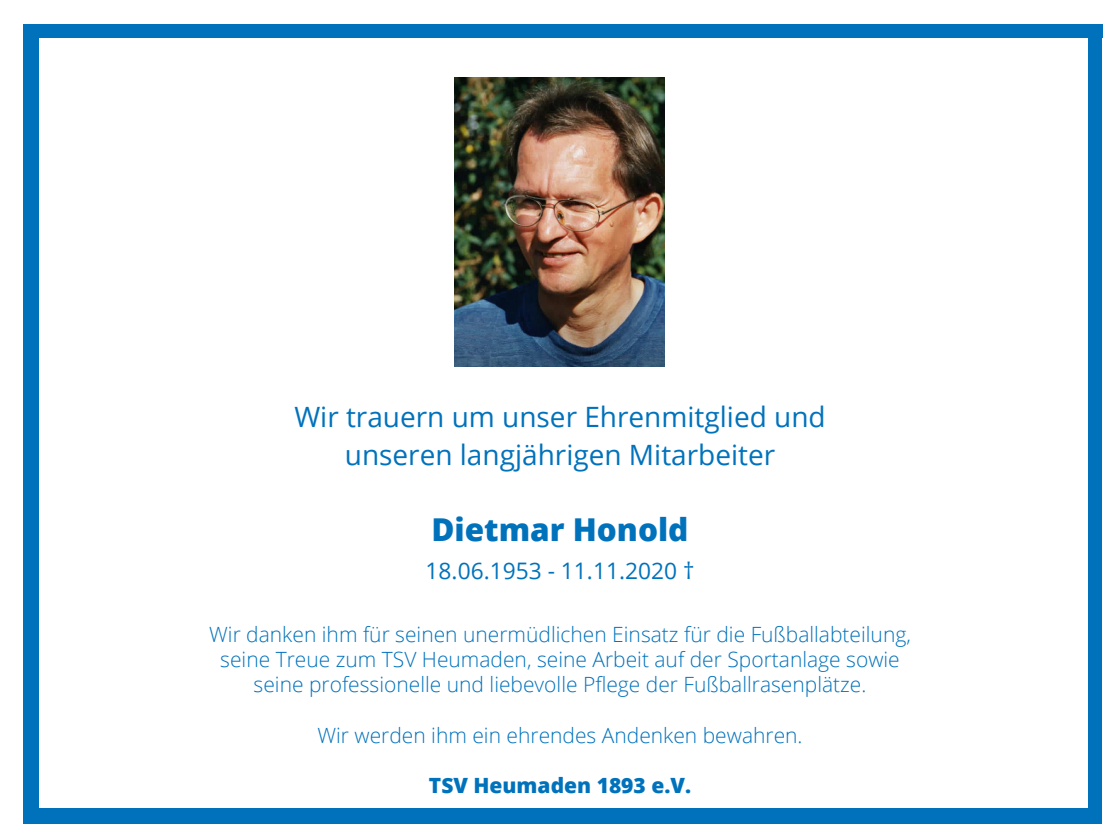
<style>
.page{position:relative;width:1120px;height:840px;background:#fff}
.page>*{position:absolute;margin:0;border:0;box-sizing:border-box;transform-origin:0 0}
.t1{font:800 31.5px "Open Sans";color:#0072bc}
.t2{font:28px/37.8px "Open Sans";color:#0072bc;text-align:center}
.t3{font:22.75px "Open Sans";color:#0072bc}
.t4{font:300 21px/25.2px "Open Sans";color:#0072bc;text-align:center}
.t5{font:800 21px "Open Sans";color:#0072bc}
</style>
<div class="page">
<div style="left:38px;top:808px;width:1050px;height:16px;background:#0072bc"></div>
<div style="left:23px;top:24px;width:1079px;height:14px;background:#0072bc"></div>
<div style="left:23px;top:38px;width:15px;height:786px;background:#0072bc"></div>
<div style="left:1088px;top:38px;width:14px;height:786px;background:#0072bc"></div>
<img style="left:454px;top:78px;width:211px;height:289px">
<p class="t2" style="left:294px;top:398px;width:533px">Wir trauern um unser Ehrenmitglied und unseren langjährigen Mitarbeiter</p>
<p class="t1" style="left:431px;top:505px;width:259px">Dietmar Honold</p>
<p class="t3" style="left:426px;top:555px;width:270px">18.06.1953 - 11.11.2020 †</p>
<p class="t4" style="left:209px;top:621px;width:703px">Wir danken ihm für seinen unermüdlichen Einsatz für die Fußballabteilung, seine Treue zum TSV Heumaden, seine Arbeit auf der Sportanlage sowie seine professionelle und liebevolle Pflege der Fußballrasenplätze.</p>
<p class="t4" style="left:317px;top:722px;width:487px">Wir werden ihm ein ehrendes Andenken bewahren.</p>
<p class="t5" style="left:429px;top:769px;width:264px">TSV Heumaden 1893 e.V.</p>
</div>
